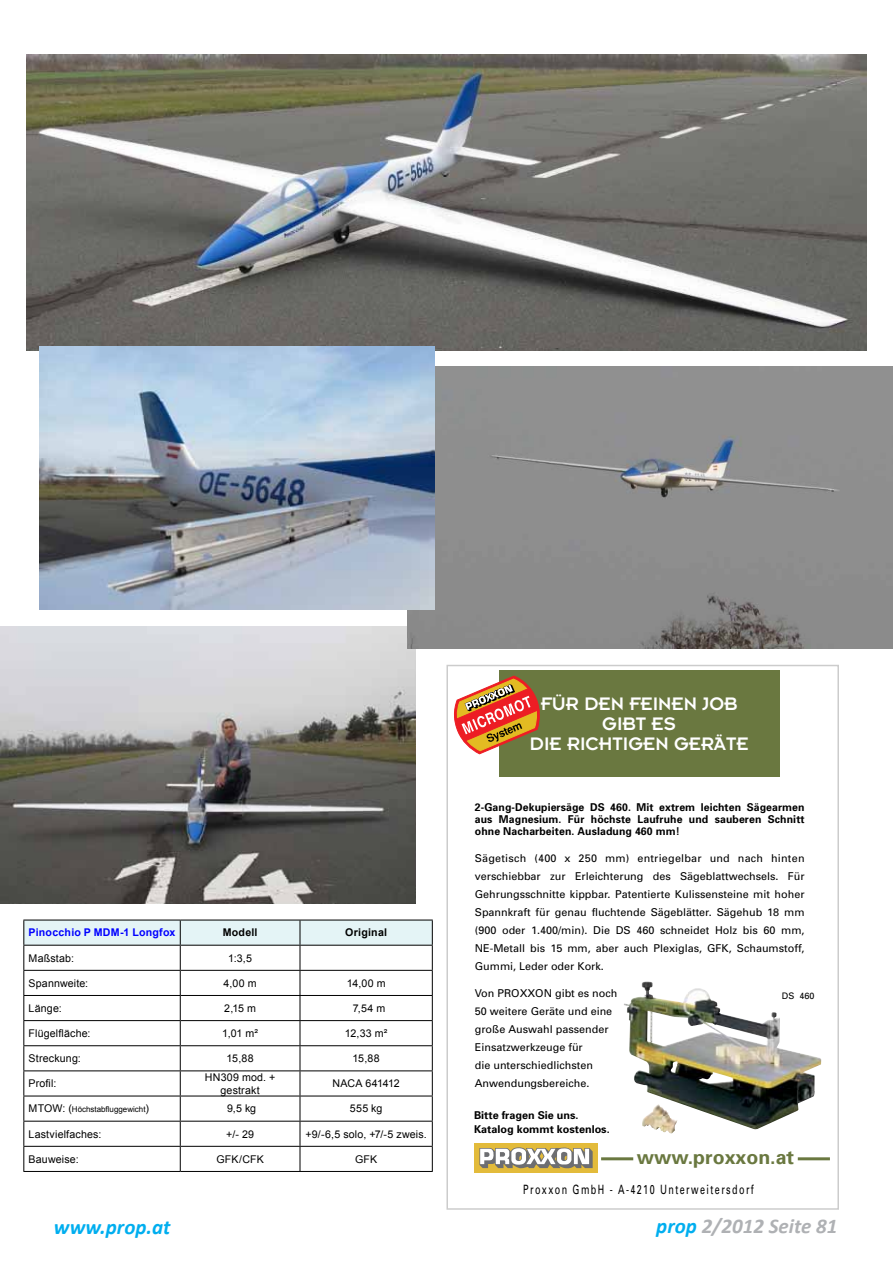
<style>
.page{position:relative;width:893px;height:1263px;background:#fff}
.page>*{position:absolute;margin:0;border:0;box-sizing:border-box;transform-origin:0 0}
.t1{font:italic 700 21px "Calibri";color:#afb1b4}
.t2{font:italic 700 21px "Calibri";color:#00aeef}
.t3{font:19.95px/20px "Insignia";color:#fff;text-align:center}
.t4{font:700 19.5px "Univers";color:#6a7840}
.t5{font:12.9px "Univers";letter-spacing:.16em;color:#000;scale:.7 1}
.t6{font:10.8px/18px "Univers";color:#000;text-align:justify}
.t7{font:700 10.8px/12px "Univers";letter-spacing:.01em;color:#000;text-align:justify}
.t8{font:10.65px/12.8px "Arial";letter-spacing:.015em;color:#000;text-align:center}
.t9{font:700 10.65px "Arial";letter-spacing:.02em;color:#00f}
.t10{font:700 10.65px "Arial";letter-spacing:.02em;color:#000}
.t11{font:10.65px "Arial";letter-spacing:-.015em;color:#000}
.t12{font:9px "Univers";color:#000}
.t13{font:7.95px "Arial";color:#000}
.s1{font-size:10.65px}
.s2{color:#00aeef}
</style>
<div class="page">
<img style="left:0;top:626px;width:415px;height:277px">
<div style="left:499px;top:671px;width:280px;height:106px;background:#6a7840"></div>
<div style="left:474px;top:1143px;width:124px;height:29px;background:#e3bb3b"></div>
<svg style="left:479px;top:1147px;width:114px;height:21px;background:#bcb8a9"></svg>
<hr style="left:601px;top:1157px;width:32px;height:3px;background:#6a7840">
<hr style="left:798px;top:1157px;width:32px;height:3px;background:#6a7840">
<img style="left:624px;top:981px;width:190px;height:148px">
<svg style="left:454px;top:670px;width:97px;height:85px"></svg>
<div style="left:446px;top:665px;width:393px;height:545px;border:2px solid #ccc"></div>
<hr style="left:23px;top:919px;width:157px;height:1px;background:#000">
<hr style="left:180px;top:919px;width:120px;height:1px;background:#000">
<hr style="left:300px;top:919px;width:133px;height:1px;background:#000">
<svg style="left:23px;top:920px;width:410px;height:251px"></svg>
<hr style="left:23px;top:1171px;width:157px;height:1px;background:#000">
<hr style="left:180px;top:1171px;width:120px;height:1px;background:#000">
<hr style="left:300px;top:1171px;width:133px;height:1px;background:#000">
<img style="left:26px;top:54px;width:841px;height:297px">
<div style="left:408px;top:367px;width:485px;height:281px;background:#8e8e8e"></div>
<img style="left:39px;top:346px;width:395px;height:264px">
<p class="t9" style="left:29px;top:926px;width:148px">Pinocchio P MDM-1 Longfox</p>
<p class="t10" style="left:223px;top:926px;width:36px">Modell</p>
<p class="t10" style="left:345px;top:926px;width:43px">Original</p>
<p class="t8" style="left:29px;top:952px;width:47px">Maßstab:</p>
<p class="t8" style="left:228px;top:952px;width:25px">1:3,5</p>
<p class="t8" style="left:29px;top:977px;width:61px">Spannweite:</p>
<p class="t8" style="left:224px;top:977px;width:35px">4,00 m</p>
<p class="t8" style="left:347px;top:977px;width:40px">14,00 m</p>
<p class="t8" style="left:29px;top:1002px;width:35px">Länge:</p>
<p class="t8" style="left:224px;top:1002px;width:33px">2,15 m</p>
<p class="t8" style="left:353px;top:1002px;width:34px">7,54 m</p>
<p class="t8" style="left:29px;top:1027px;width:63px">Flügelfläche:</p>
<p class="t8" style="left:222px;top:1027px;width:38px">1,01 m²</p>
<p class="t8" style="left:345px;top:1027px;width:44px">12,33 m²</p>
<p class="t8" style="left:29px;top:1052px;width:54px">Streckung:</p>
<p class="t8" style="left:227px;top:1052px;width:29px">15,88</p>
<p class="t8" style="left:353px;top:1052px;width:29px">15,88</p>
<p class="t8" style="left:29px;top:1077px;width:29px">Profil:</p>
<p class="t8" style="left:205px;top:1071px;width:72px">HN309 mod. + gestrakt</p>
<p class="t11" style="left:333px;top:1076px;width:69px">NACA 641412</p>
<p class="t13" style="left:29px;top:1104px;width:122px"><span class="s1">MTOW: (</span>Höchstabfluggewicht<span class="s1">)</span></p>
<p class="t8" style="left:227px;top:1102px;width:31px">9,5 kg</p>
<p class="t8" style="left:350px;top:1102px;width:34px">555 kg</p>
<p class="t8" style="left:29px;top:1127px;width:74px">Lastvielfaches:</p>
<p class="t8" style="left:226px;top:1127px;width:29px">+/- 29</p>
<p class="t8" style="left:305px;top:1127px;width:123px">+9/-6,5 solo, +7/-5 zweis.</p>
<p class="t8" style="left:29px;top:1153px;width:52px">Bauweise:</p>
<p class="t8" style="left:216px;top:1153px;width:49px">GFK/CFK</p>
<p class="t8" style="left:355px;top:1153px;width:24px">GFK</p>
<h2 class="t3" style="left:530px;top:693px;width:221px">FÜR DEN FEINEN JOB<br>GIBT ES<br>DIE RICHTIGEN GERÄTE</h2>
<p class="t7" style="left:475px;top:801px;width:331px">2-Gang-Dekupiersäge DS 460. Mit extrem leichten Sägearmen aus Magnesium. Für höchste Laufruhe und sauberen Schnitt ohne Nacharbeiten. Ausladung 460 mm!</p>
<p class="t6" style="left:475px;top:849px;width:331px">Sägetisch (400 x 250 mm) entriegelbar und nach hinten verschiebbar zur Erleichterung des Sägeblattwechsels. Für Gehrungsschnitte kippbar. Patentierte Kulissensteine mit hoher Spannkraft für genau fluchtende Sägeblätter. Sägehub 18 mm (900 oder 1.400/min). Die DS 460 schneidet Holz bis 60 mm, NE-Metall bis 15 mm, aber auch Plexiglas, GFK, Schaumstoff, Gummi, Leder oder Kork.</p>
<p class="t6" style="left:475px;top:984px;width:144px;text-align:left">Von PROXXON gibt es noch<br>50 weitere Geräte und eine große Auswahl passender<br>Einsatzwerkzeuge für<br>die unterschiedlichsten<br>Anwendungsbereiche.</p>
<p class="t12" style="left:782px;top:990px;width:34px">DS 460</p>
<p class="t7" style="left:474px;top:1108px;width:137px;line-height:14.1px">Bitte fragen Sie uns.<br>Katalog kommt kostenlos.</p>
<h3 class="t4" style="left:637px;top:1145px;width:159px">www.proxxon.at</h3>
<p class="t5" style="left:523px;top:1182px;width:331px">Proxxon GmbH - A-4210 Unterweitersdorf</p>
<h1 class="t2" style="left:54px;top:1213px;width:118px">www.prop.at</h1>
<h1 class="t1" style="left:656px;top:1213px;width:183px"><span class="s2">prop</span> 2/2012 Seite 81</h1>
</div>
